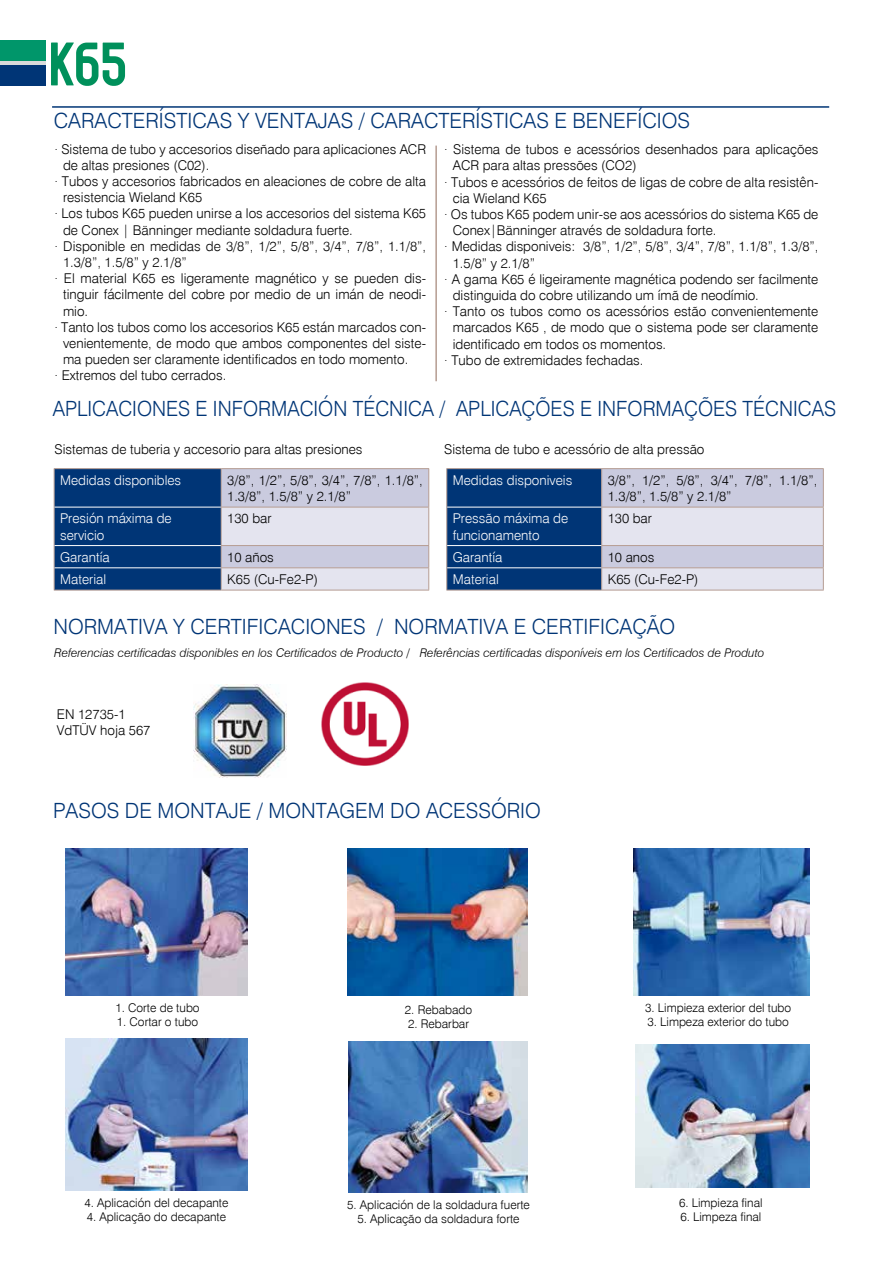
<style>
.page{position:relative;width:893px;height:1263px;background:#fff}
.page>*{position:absolute;margin:0;border:0;box-sizing:border-box;transform-origin:0 0}
.t1{font:300 21px "Swiss 721 BT";color:#003576}
.t2{font:300 21px "Swiss 721 BT";color:#003576;scale:.95 1}
.t3{font:14.55px "Trade Gothic Next LT Pro";letter-spacing:-.02em;color:#000}
.t4{font:300 14.25px "Trade Gothic Next LT Pro";color:#000}
.t5{font:300 13.5px/16.2px "Swiss 721 BT";color:#000}
.t6{font:300 13.5px/16.2px "Swiss 721 BT";color:#fff}
.t7{font:300 12px "Swiss 721 BT";color:#000}
.t8{font:italic 300 12px "Swiss 721 BT";color:#000}
.s1{font-size:16.2px}
</style>
<div class="page">
<hr style="left:52px;top:106px;width:777px;height:2px;background:#003576">
<svg style="left:51px;top:43px;width:74px;height:43px"></svg>
<div style="left:0;top:59px;width:45px;height:9px;background:#d9dadb"></div>
<div style="left:0;top:40px;width:45px;height:21px;background:#00966a"></div>
<div style="left:0;top:65px;width:45px;height:21px;background:#003576"></div>
<img style="left:65px;top:848px;width:183px;height:147px">
<img style="left:347px;top:848px;width:180px;height:148px">
<img style="left:633px;top:848px;width:176px;height:147px">
<img style="left:65px;top:1039px;width:183px;height:151px">
<img style="left:348px;top:1042px;width:179px;height:151px">
<img style="left:635px;top:1044px;width:174px;height:144px">
<hr style="left:435px;top:146px;width:2px;height:235px;background:#b59c92">
<hr style="left:54px;top:468px;width:167px;height:1px;background:#b59c92">
<hr style="left:221px;top:468px;width:208px;height:1px;background:#b59c92">
<svg style="left:54px;top:469px;width:375px;height:121px;background:#7990b4"></svg>
<hr style="left:54px;top:590px;width:167px;height:1px;background:#b59c92">
<hr style="left:221px;top:590px;width:208px;height:1px;background:#b59c92">
<hr style="left:55px;top:507px;width:166px;height:1px;background:#fff">
<hr style="left:55px;top:545px;width:166px;height:1px;background:#fff">
<hr style="left:55px;top:567px;width:166px;height:1px;background:#fff">
<hr style="left:446px;top:468px;width:156px;height:1px;background:#b59c92">
<hr style="left:602px;top:468px;width:222px;height:1px;background:#b59c92">
<svg style="left:446px;top:469px;width:378px;height:121px;background:#8095b7"></svg>
<hr style="left:446px;top:590px;width:156px;height:1px;background:#b59c92">
<hr style="left:602px;top:590px;width:222px;height:1px;background:#b59c92">
<hr style="left:447px;top:507px;width:154px;height:1px;background:#fff">
<hr style="left:447px;top:545px;width:154px;height:1px;background:#fff">
<hr style="left:447px;top:567px;width:154px;height:1px;background:#fff">
<img style="left:194px;top:684px;width:93px;height:93px">
<img style="left:321px;top:682px;width:87px;height:84px">
<h1 class="t1" style="left:54px;top:108px;width:638px">CARACTERÍSTICAS Y VENTAJAS / CARACTERÍSTICAS E BENEFÍCIOS</h1>
<p class="t5" style="left:55px;top:141px;width:373px">· Sistema de tubo y accesorios diseñado para aplicaciones ACR</p>
<p class="t5" style="left:63px;top:157px;width:148px">de altas presiones (C02).</p>
<p class="t5" style="left:55px;top:173px;width:373px">· Tubos y accesorios fabricados en aleaciones de cobre de alta</p>
<p class="t5" style="left:63px;top:189px;width:141px">resistencia Wieland K65</p>
<p class="t5" style="left:55px;top:205px;width:373px">· Los tubos K65 pueden unirse a los accesorios del sistema K65</p>
<p class="t5" style="left:63px;top:222px;width:291px">de Conex | Bänninger mediante soldadura fuerte.</p>
<p class="t5" style="left:55px;top:238px;width:373px">· Disponible en medidas de 3/8”, 1/2”, 5/8”, 3/4”, 7/8”, 1.1/8”,</p>
<p class="t5" style="left:63px;top:254px;width:125px">1.3/8”, 1.5/8” y 2.1/8”</p>
<p class="t5" style="left:55px;top:270px;width:373px">· El material K65 es ligeramente magnético y se pueden dis-</p>
<p class="t5" style="left:63px;top:286px;width:365px">tinguir fácilmente del cobre por medio de un imán de neodi-</p>
<p class="t5" style="left:63px;top:303px;width:27px">mio.</p>
<p class="t5" style="left:55px;top:319px;width:373px">· Tanto los tubos como los accesorios K65 están marcados con-</p>
<p class="t5" style="left:63px;top:335px;width:365px">venientemente, de modo que ambos componentes del siste-</p>
<p class="t5" style="left:63px;top:351px;width:347px">ma pueden ser claramente identificados en todo momento.</p>
<p class="t5" style="left:55px;top:367px;width:173px">· Extremos del tubo cerrados.</p>
<h1 class="t2" style="left:53px;top:396px;width:826px">APLICACIONES E INFORMACIÓN TÉCNICA / APLICAÇÕES E INFORMAÇÕES TÉCNICAS</h1>
<p class="t5" style="left:444px;top:141px;width:376px">· Sistema de tubos e acessórios desenhados para aplicações</p>
<p class="t5" style="left:453px;top:157px;width:185px">ACR para altas pressões (CO2)</p>
<p class="t5" style="left:444px;top:174px;width:376px">· Tubos e acessórios de feitos de ligas de cobre de alta resistên-</p>
<p class="t5" style="left:453px;top:190px;width:95px">cia Wieland K65</p>
<p class="t5" style="left:444px;top:206px;width:376px">· Os tubos K65 podem unir-se aos acessórios do sistema K65 de</p>
<p class="t5" style="left:453px;top:222px;width:265px">Conex|Bänninger através de soldadura forte.</p>
<p class="t5" style="left:444px;top:238px;width:376px">· Medidas disponiveis: 3/8”, 1/2”, 5/8”, 3/4”, 7/8”, 1.1/8”, 1.3/8”,</p>
<p class="t5" style="left:453px;top:255px;width:84px">1.5/8” y 2.1/8”</p>
<p class="t5" style="left:444px;top:271px;width:376px">· A gama K65 é ligeiramente magnética podendo ser facilmente</p>
<p class="t5" style="left:453px;top:287px;width:308px">distinguida do cobre utilizando um ímã de neodímio.</p>
<p class="t5" style="left:444px;top:303px;width:376px">· Tanto os tubos como os acessórios estão convenientemente</p>
<p class="t5" style="left:453px;top:319px;width:367px">marcados K65 , de modo que o sistema pode ser claramente</p>
<p class="t5" style="left:453px;top:336px;width:215px">identificado em todos os momentos.</p>
<p class="t5" style="left:444px;top:352px;width:201px">· Tubo de extremidades fechadas.</p>
<p class="t5" style="left:55px;top:441px;width:310px">Sistemas de tuberia y accesorio para altas presiones</p>
<p class="t5" style="left:444px;top:441px;width:262px">Sistema de tubo e acessório de alta pressão</p>
<p class="t6" style="left:60px;top:472px;width:123px">Medidas disponibles</p>
<p class="t5" style="left:227px;top:472px;width:197px">3/8”, 1/2”, 5/8”, 3/4”, 7/8”, 1.1/8”,<br>1.3/8”, 1.5/8” y 2.1/8”</p>
<p class="t6" style="left:60px;top:510px;width:113px">Presión máxima de servicio</p>
<p class="t5" style="left:227px;top:510px;width:46px">130 bar</p>
<p class="t6" style="left:60px;top:549px;width:51px">Garantía</p>
<p class="t5" style="left:227px;top:549px;width:48px">10 años</p>
<p class="t6" style="left:60px;top:571px;width:47px">Material</p>
<p class="t5" style="left:227px;top:571px;width:92px">K65 (Cu-Fe2-P)</p>
<p class="t6" style="left:453px;top:472px;width:121px">Medidas disponiveis</p>
<p class="t5" style="left:608px;top:472px;width:211px">3/8”, 1/2”, 5/8”, 3/4”, 7/8”, 1.1/8”,<br>1.3/8”, 1.5/8” y 2.1/8”</p>
<p class="t6" style="left:453px;top:510px;width:117px">Pressão máxima de funcionamento</p>
<p class="t5" style="left:608px;top:510px;width:46px">130 bar</p>
<p class="t6" style="left:453px;top:549px;width:51px">Garantía</p>
<p class="t5" style="left:608px;top:549px;width:48px">10 anos</p>
<p class="t6" style="left:453px;top:571px;width:47px">Material</p>
<p class="t5" style="left:608px;top:571px;width:92px">K65 (Cu-Fe2-P)</p>
<h1 class="t1" style="left:53px;top:614px;width:623px">NORMATIVA Y CERTIFICACIONES / NORMATIVA E CERTIFICAÇÃO</h1>
<p class="t8" style="left:54px;top:645px;width:712px">Referencias certificadas disponibles en los Certificados de Producto / Referências certificadas disponíveis em los Certificados de Produto</p>
<p class="t5" style="left:57px;top:706px;width:95px">EN 12735-1<br>VdTÜV hoja 567</p>
<h1 class="t1" style="left:53px;top:798px;width:489px">PASOS DE MONTAJE / MONTAGEM DO ACESSÓRIO</h1>
<p class="t7" style="left:115px;top:1000px;width:86px">1. Corte de tubo</p>
<p class="t7" style="left:117px;top:1014px;width:83px">1. Cortar o tubo</p>
<p class="t7" style="left:405px;top:1002px;width:69px">2. Rebabado</p>
<p class="t7" style="left:408px;top:1017px;width:62px">2. Rebarbar</p>
<p class="t7" style="left:645px;top:1000px;width:147px">3. Limpieza exterior del tubo</p>
<p class="t7" style="left:647px;top:1014px;width:143px">3. Limpeza exterior do tubo</p>
<p class="t7" style="left:84px;top:1195px;width:146px">4. Aplicación del decapante</p>
<p class="t7" style="left:87px;top:1209px;width:141px">4. Aplicação do decapante</p>
<p class="t3" style="left:85px;top:1195px;width:157px">an <span class="s1">IBP GROUP</span> company</p>
<p class="t4" style="left:432px;top:1200px;width:18px">88</p>
<p class="t7" style="left:347px;top:1197px;width:184px">5. Aplicación de la soldadura fuerte</p>
<p class="t7" style="left:357px;top:1212px;width:164px">5. Aplicação da soldadura forte</p>
<p class="t4" style="left:432px;top:1204px;width:18px">88</p>
<p class="t7" style="left:679px;top:1195px;width:85px">6. Limpieza final</p>
<p class="t7" style="left:680px;top:1209px;width:82px">6. Limpeza final</p>
</div>
